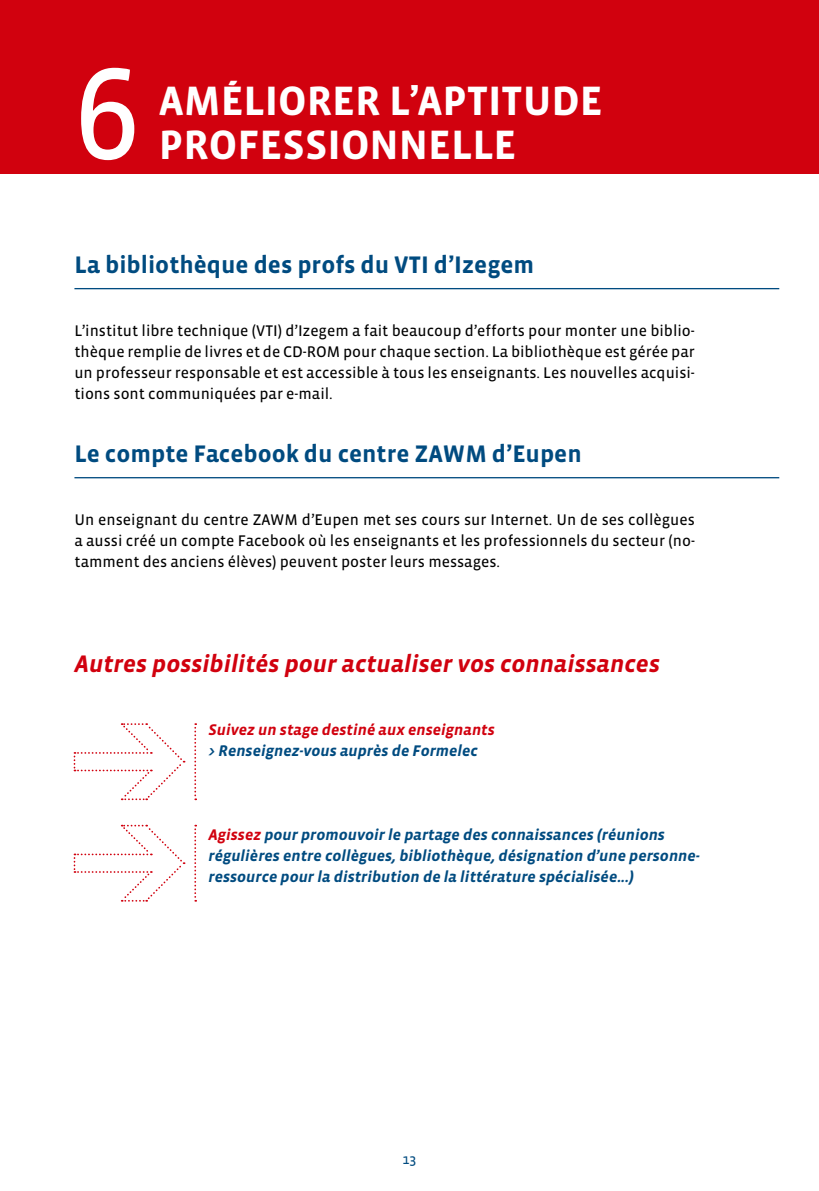
<style>
.page{position:relative;width:819px;height:1191px;background:#fff}
.page>*{position:absolute;margin:0;border:0;box-sizing:border-box;transform-origin:0 0}
.t1{font:133px "Vista Sans Reg";color:#fff}
.t2{font:700 42px "Vista Sans";color:#fff}
.t3{font:700 24.5px "Vista Sans";color:#004b80}
.t4{font:italic 700 24.5px "Vista Sans";color:#d1010e}
.t5{font:15.75px/21px "Vista Sans Reg";color:#000;text-align:justify}
.t6{font:italic 700 15.75px/21px "Vista Sans";color:#004b80}
.t7{font:italic 700 15.75px "Vista Sans";color:#d1010e}
.t8{font:14px "Vista Sans Reg";color:#004b80}
.s1{color:#d1010e}
</style>
<div class="page">
<div style="left:0;top:0;width:819px;height:174px;background:#d1010e"></div>
<hr style="left:74px;top:288px;width:705px;height:1px;background:#004b80">
<hr style="left:74px;top:477px;width:705px;height:1px;background:#004b80">
<svg style="left:194px;top:723px;width:2px;height:77px"></svg>
<svg style="left:194px;top:824px;width:2px;height:77px"></svg>
<svg style="left:74px;top:723px;width:111px;height:77px"></svg>
<svg style="left:74px;top:824px;width:111px;height:78px"></svg>
<h1 class="t1" style="left:74px;top:46px;width:68px">6</h1>
<h2 class="t2" style="left:159px;top:79px;width:108px">Améliorer</h2>
<h2 class="t2" style="left:389px;top:79px;width:53px">l’aptitude</h2>
<h2 class="t2" style="left:159px;top:123px;width:25px">professionnelle</h2>
<h3 class="t3" style="left:74px;top:252px;width:461px">La bibliothèque des profs du VTI d’Izegem</h3>
<p class="t5" style="left:74px;top:321px;width:622px">L’institut libre technique (VTI) d’Izegem a fait beaucoup d’efforts pour monter une biblio&shy;thèque remplie de livres et de CD-ROM pour chaque section. La bibliothèque est gérée par un professeur responsable et est accessible à tous les enseignants. Les nouvelles acquisi&shy;tions sont communiquées par e-mail.</p>
<h3 class="t3" style="left:74px;top:441px;width:509px">Le compte Facebook du centre ZAWM d’Eupen</h3>
<p class="t5" style="left:74px;top:510px;width:622px">Un enseignant du centre ZAWM d’Eupen met ses cours sur Internet. Un de ses collègues a aussi créé un compte Facebook où les enseignants et les professionnels du secteur (no&shy;tamment des anciens élèves) peuvent poster leurs messages.</p>
<h3 class="t4" style="left:74px;top:651px;width:587px">Autres possibilités pour actualiser vos connaissances</h3>
<p class="t7" style="left:208px;top:722px;width:288px">Suivez un stage destiné aux enseignants</p>
<p class="t6" style="left:208px;top:741px;width:271px">&gt; Renseignez-vous auprès de Formelec</p>
<p class="t6" style="left:208px;top:825px;width:493px"><span class="s1">Agissez</span> pour promouvoir le partage des connaissances (réunions régulières entre collègues, bibliothèque, désignation d’une personne&shy;ressource pour la distribution de la littérature spécialisée...)</p>
<p class="t8" style="left:402px;top:1152px;width:15px">13</p>
</div>
